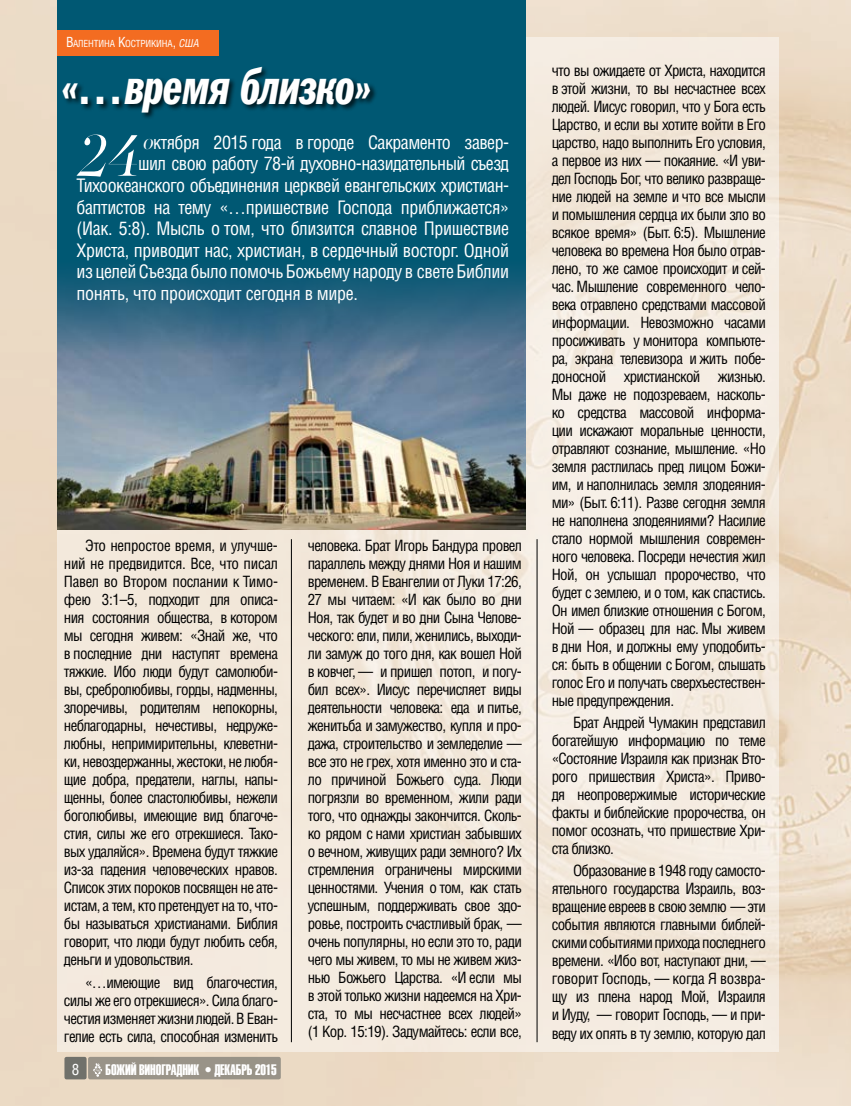
<style>
.page{position:relative;width:851px;height:1106px;background:#fff}
.page>*{position:absolute;margin:0;border:0;box-sizing:border-box;transform-origin:0 0}
.t1{font:61.8px "PF Regal Swash Pro";color:#fff}
.t2{font:italic 49.5px "Franklin Gothic Demi Cmp C";letter-spacing:-.01em;color:#fff}
.t3{font:18px "AG Letterica Condensed C";letter-spacing:-.03em;color:#fff}
.t4{font:15px/18px "AG Letterica Condensed C";letter-spacing:-.04em;color:#000;text-align:justify}
.t5{font:15px "Helios Extra Compressed C";letter-spacing:-.01em;color:#fff}
.t6{font:15px "AG Letterica Condensed C";color:#fff}
.t7{font:9.45px "AG Letterica Condensed C";letter-spacing:-.015em;color:#fff}
.s1{font-size:13.5px}
.s2{font-style:italic;font-size:10.5px}
.s3{font-family:"PF Regal Swash Pro";font-size:22.5px}
.s4{font-style:inherit}
</style>
<div class="page">
<img style="left:0;top:0;width:850px;height:1106px">
<div style="left:58px;top:37px;width:720px;height:1014px;background:#f4eadf"></div>
<div style="left:58px;top:0;width:467px;height:529px;background:#005873"></div>
<img style="left:58px;top:271px;width:467px;height:258px">
<div style="left:62px;top:66px;width:316px;height:54px;background:#000;opacity:.75"></div>
<div style="left:58px;top:30px;width:161px;height:26px;background:#f36c21"></div>
<hr style="left:536px;top:539px;width:1px;height:503px;background:#000">
<hr style="left:291px;top:539px;width:1px;height:503px;background:#000">
<div style="left:88px;top:1056px;width:193px;height:23px;background:#999388;border-radius:2px"></div>
<div style="left:64px;top:1056px;width:23px;height:23px;background:#70716b;border-radius:2px"></div>
<svg style="left:93px;top:1063px;width:9px;height:13px"></svg>
<p class="t7" style="left:66px;top:38px;width:135px"><span class="s1">В</span>алентина <span class="s1">К</span>острикина<span class="s1">,</span> <span class="s2">США</span></p>
<h2 class="t2" style="left:61px;top:59px;width:312px">«…время близко»</h2>
<h1 class="t1" style="left:80px;top:118px;width:60px">24</h1>
<p class="t3" style="left:143px;top:131px;width:367px"><span class="s3">о</span>ктября 2015 года в городе Сакраменто завер-</p>
<p class="t3" style="left:138px;top:153px;width:372px">шил свою работу 78-й духовно-назидательный съезд</p>
<p class="t3" style="left:77px;top:175px;width:434px">Тихоокеанского объединения церквей евангельских христиан-</p>
<p class="t3" style="left:77px;top:196px;width:434px">баптистов на тему «…пришествие Господа приближается»</p>
<p class="t3" style="left:77px;top:218px;width:434px">(Иак. 5:8). Мысль о том, что близится славное Пришествие</p>
<p class="t3" style="left:77px;top:239px;width:434px">Христа, приводит нас, христиан, в сердечный восторг. Одной</p>
<p class="t3" style="left:77px;top:261px;width:434px">из целей Съезда было помочь Божьему народу в свете Библии</p>
<p class="t3" style="left:77px;top:283px;width:283px">понять, что происходит сегодня в мире.</p>
<p class="t4" style="left:64px;top:536px;width:216px;text-indent:21px">Это непростое время, и улучше&shy;ний не предвидится. Все, что писал Павел во Втором послании к Тимо&shy;фею 3:1–5, подходит для описа&shy;ния состояния общества, в котором мы сегодня живем: «Знай же, что в последние дни наступят времена тяжкие. Ибо люди будут самолюби&shy;вы, сребролюбивы, горды, надменны, злоречивы, родителям непокорны, неблагодарны, нечестивы, недруже&shy;любны, непримирительны, клеветни&shy;ки, невоздержанны, жестоки, не любя&shy;щие добра, предатели, наглы, напы&shy;щенны, более сластолюбивы, нежели боголюбивы, имеющие вид благоче&shy;стия, силы же его отрекшиеся. Тако&shy;вых удаляйся». Времена будут тяжкие из-за падения человеческих нравов.<br>Список этих пороков посвящен не ате&shy;истам, а тем, кто претендует на то, что&shy;бы называться христианами. Библия говорит, что люди будут любить себя, деньги и удовольствия.</p>
<p class="t4" style="left:64px;top:973px;width:216px;text-indent:21px">«…имеющие вид благочестия, силы же его отрекшиеся». Сила благо&shy;честия изменяет жизни людей. В Еван&shy;гелие есть сила, способная изменить</p>
<p class="t6" style="left:72px;top:1060px;width:9px">8</p>
<p class="t5" style="left:106px;top:1060px;width:173px">БОЖИЙ ВИНОГРАДНИК <span class="s4">• ДЕКАБРЬ</span> 2015</p>
<p class="t4" style="left:308px;top:536px;width:216px">человека. Брат Игорь Бандура провел параллель между днями Ноя и нашим временем. В Евангелии от Луки 17:26, 27 мы читаем: «И как было во дни Ноя, так будет и во дни Сына Челове&shy;ческого: ели, пили, женились, выходи&shy;ли замуж до того дня, как вошел Ной в ковчег, — и пришел потоп, и погу&shy;бил всех». Иисус перечисляет виды деятельности человека: еда и питье, женитьба и замужество, купля и про&shy;дажа, строительство и земледелие — все это не грех, хотя именно это и ста&shy;ло причиной Божьего суда. Люди погрязли во временном, жили ради того, что однажды закончится. Сколь&shy;ко рядом с нами христиан забывших о вечном, живущих ради земного? Их стремления ограничены мирскими ценностями. Учения о том, как стать успешным, поддерживать свое здо&shy;ровье, построить счастливый брак, — очень популярны, но если это то, ради чего мы живем, то мы не живем жиз&shy;нью Божьего Царства. «И если мы в этой только жизни надеемся на Хри&shy;ста, то мы несчастнее всех людей» (1 Кор. 15:19). Задумайтесь: если все,</p>
<p class="t4" style="left:551px;top:61px;width:216px">что вы ожидаете от Христа, находится в этой жизни, то вы несчастнее всех людей. Иисус говорил, что у Бога есть Царство, и если вы хотите войти в Его царство, надо выполнить Его условия, а первое из них — покаяние. «И уви&shy;дел Господь Бог, что велико развраще&shy;ние людей на земле и что все мысли и помышления сердца их были зло во всякое время» (Быт. 6:5). Мышление человека во времена Ноя было отрав&shy;лено, то же самое происходит и сей&shy;час. Мышление современного чело&shy;века отравлено средствами массовой информации. Невозможно часами просиживать у монитора компьюте&shy;ра, экрана телевизора и жить побе&shy;доносной христианской жизнью.<br>Мы даже не подозреваем, насколь&shy;ко средства массовой информа&shy;ции искажают моральные ценности, отравляют сознание, мышление. «Но земля растлилась пред лицом Божи&shy;им, и наполнилась земля злодеяния&shy;ми» (Быт. 6:11). Разве сегодня земля не наполнена злодеяниями? Насилие стало нормой мышления современ&shy;ного человека. Посреди нечестия жил Ной, он услышал пророчество, что будет с землею, и о том, как спастись.<br>Он имел близкие отношения с Богом, Ной — образец для нас. Мы живем в дни Ноя, и должны ему уподобить&shy;ся: быть в общении с Богом, слышать голос Его и получать сверхъестествен&shy;ные предупреждения.</p>
<p class="t4" style="left:551px;top:713px;width:216px;text-indent:21px">Брат Андрей Чумакин представил богатейшую информацию по теме «Состояние Израиля как признак Вто&shy;рого пришествия Христа». Приво&shy;дя неопровержимые исторические факты и библейские пророчества, он помог осознать, что пришествие Хри&shy;ста близко.</p>
<p class="t4" style="left:551px;top:861px;width:216px;text-indent:21px">Образование в 1948 году самосто&shy;ятельного государства Израиль, воз&shy;вращение евреев в свою землю — эти события являются главными библей&shy;скими событиями прихода последнего времени. «Ибо вот, наступают дни, — говорит Господь, — когда Я возвра&shy;щу из плена народ Мой, Израиля и Иуду, — говорит Господь, — и при&shy;веду их опять в ту землю, которую дал</p>
</div>
